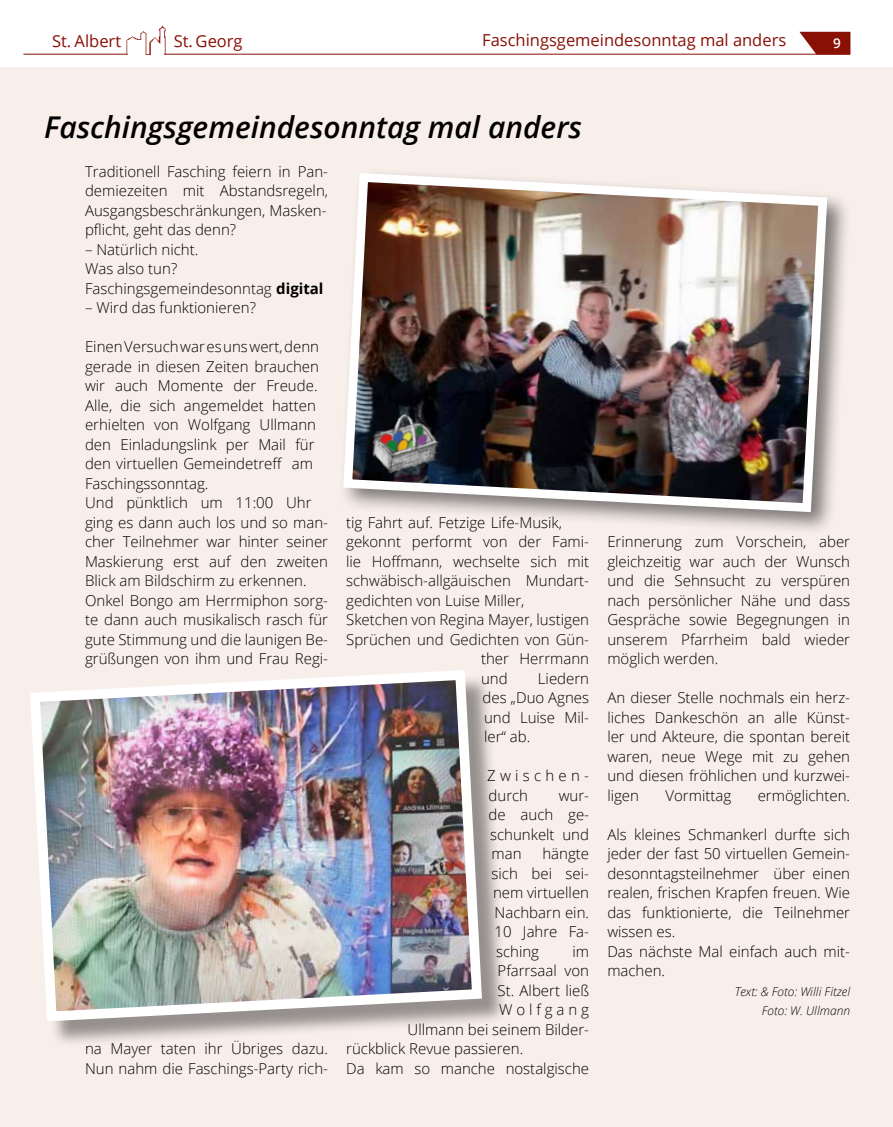
<style>
.page{position:relative;width:893px;height:1127px;background:#fff}
.page>*{position:absolute;margin:0;border:0;box-sizing:border-box;transform-origin:0 0}
.t1{font:italic 600 30px "Open Sans";color:#000}
.t2{font:16.5px "Open Sans";color:#881005}
.t3{font:300 15px/19.5px "Open Sans";color:#000;text-align:justify}
.t4{font:300 15px/19.5px "Open Sans";letter-spacing:.285em;color:#000}
.t5{font:300 15px "Open Sans";letter-spacing:.26em;color:#000}
.t6{font:600 13.5px "Open Sans";color:#fff}
.t7{font:italic 300 12px/19.5px "Open Sans";color:#000;text-align:right}
.s1{font-weight:700}
</style>
<div class="page">
<svg style="left:798px;top:31px;width:53px;height:24px"></svg>
<img style="left:128px;top:25px;width:37px;height:30px">
<div style="left:126px;top:16px;width:41px;height:42px;border:1px solid #fff"></div>
<hr style="left:164px;top:54px;width:686px;height:1px;background:#881005">
<hr style="left:23px;top:54px;width:105px;height:1px;background:#881005">
<div style="left:0;top:67px;width:893px;height:1060px;background:#f8efeb"></div>
<div style="left:34px;top:674px;width:474px;height:373px;background:#000;opacity:.4"></div>
<img style="left:30px;top:670px;width:457px;height:356px">
<div style="left:338px;top:168px;width:514px;height:369px;background:#000;opacity:.5"></div>
<img style="left:339px;top:168px;width:493px;height:349px">
<img style="left:369px;top:409px;width:74px;height:69px">
<p class="t2" style="left:52px;top:29px;width:71px">St. Albert</p>
<p class="t2" style="left:174px;top:29px;width:70px">St. Georg</p>
<p class="t2" style="left:482px;top:29px;width:306px">Faschingsgemeindesonntag mal anders</p>
<p class="t6" style="left:833px;top:33px;width:9px">9</p>
<h1 class="t1" style="left:44px;top:106px;width:539px">Faschingsgemeindesonntag mal anders</h1>
<p class="t3" style="left:85px;top:161px;width:245px">Traditionell Fasching feiern in Pan&shy;demiezeiten mit Abstandsregeln, Ausgangsbeschränkungen, Masken&shy;pflicht, geht das denn?</p>
<p class="t3" style="left:85px;top:239px;width:240px;text-align:left">– Natürlich nicht.<br>Was also tun?<br>Faschingsgemeindesonntag <span class="s1">digital</span></p>
<p class="t3" style="left:85px;top:297px;width:172px">– Wird das funktionieren?</p>
<p class="t3" style="left:85px;top:336px;width:245px;text-align:left">Einen Versuch war es uns wert, denn gerade in diesen Zeiten brauchen wir auch Momente der Freude.<br>Alle, die sich angemeldet hatten erhielten von Wolfgang Ullmann den Einladungslink per Mail für den virtuellen Gemeindetreff am<br>Faschingssonntag.<br>Und pünktlich um 11:00 Uhr ging es dann auch los und so man&shy;cher Teilnehmer war hinter seiner<br>Maskierung erst auf den zweiten<br>Blick am Bildschirm zu erkennen.<br>Onkel Bongo am Herrmiphon sorg&shy;te dann auch musikalisch rasch für gute Stimmung und die launigen Be&shy;grüßungen von ihm und Frau Regi-</p>
<p class="t3" style="left:85px;top:1038px;width:245px">na Mayer taten ihr Übriges dazu.<br>Nun nahm die Faschings-Party rich-</p>
<p class="t3" style="left:346px;top:512px;width:217px">tig Fahrt auf. Fetzige Life-Musik,</p>
<p class="t3" style="left:346px;top:531px;width:244px">gekonnt performt von der Fami-</p>
<p class="t3" style="left:346px;top:551px;width:244px">lie Hoffmann, wechselte sich mit</p>
<p class="t3" style="left:346px;top:570px;width:244px">schwäbisch-allgäuischen Mundart-</p>
<p class="t3" style="left:346px;top:590px;width:180px">gedichten von Luise Miller,</p>
<p class="t3" style="left:346px;top:609px;width:244px">Sketchen von Regina Mayer, lustigen</p>
<p class="t3" style="left:346px;top:629px;width:244px">Sprüchen und Gedichten von Gün-</p>
<p class="t3" style="left:481px;top:648px;width:110px">ther Herrmann</p>
<p class="t3" style="left:481px;top:668px;width:28px">und</p>
<p class="t3" style="left:483px;top:668px;width:108px;text-indent:55px">Liedern des „Duo Agnes und Luise Mil&shy;ler“ ab.</p>
<p class="t4" style="left:487px;top:765px;width:103px">Zwischen&shy;durch</p>
<p class="t3" style="left:489px;top:785px;width:102px;text-indent:70px">wur&shy;de auch ge&shy;schunkelt und man</p>
<p class="t3" style="left:542px;top:843px;width:48px">hängte</p>
<p class="t3" style="left:492px;top:863px;width:99px">sich bei sei-</p>
<p class="t3" style="left:493px;top:882px;width:98px">nem virtuellen</p>
<p class="t3" style="left:495px;top:902px;width:96px">Nachbarn ein.</p>
<p class="t3" style="left:495px;top:921px;width:96px">10 Jahre Fa-</p>
<p class="t3" style="left:496px;top:941px;width:45px">sching</p>
<p class="t3" style="left:572px;top:941px;width:18px">im</p>
<p class="t3" style="left:498px;top:960px;width:93px">Pfarrsaal von</p>
<p class="t3" style="left:498px;top:980px;width:93px">St. Albert ließ</p>
<p class="t5" style="left:499px;top:999px;width:92px">Wolfgang</p>
<p class="t3" style="left:408px;top:1019px;width:183px">Ullmann bei seinem Bilder-</p>
<p class="t3" style="left:346px;top:1038px;width:179px">rückblick Revue passieren.</p>
<p class="t3" style="left:346px;top:1058px;width:244px">Da kam so manche nostalgische</p>
<p class="t3" style="left:607px;top:531px;width:244px">Erinnerung zum Vorschein, aber gleichzeitig war auch der Wunsch und die Sehnsucht zu verspüren nach persönlicher Nähe und dass Gespräche sowie Begegnungen in unserem Pfarrheim bald wieder möglich werden.</p>
<p class="t3" style="left:607px;top:687px;width:244px">An dieser Stelle nochmals ein herz&shy;liches Dankeschön an alle Künst&shy;ler und Akteure, die spontan bereit waren, neue Wege mit zu gehen und diesen fröhlichen und kurzwei&shy;ligen</p>
<p class="t3" style="left:665px;top:785px;width:67px">Vormittag</p>
<p class="t3" style="left:758px;top:785px;width:94px">ermöglichten.</p>
<p class="t3" style="left:607px;top:824px;width:244px;text-align:left">Als kleines Schmankerl durfte sich jeder der fast 50 virtuellen Gemein&shy;desonntagsteilnehmer über einen realen, frischen Krapfen freuen. Wie das funktionierte, die Teilnehmer wissen es.<br>Das nächste Mal einfach auch mit&shy;machen.</p>
<p class="t7" style="left:735px;top:981px;width:117px">Text: &amp; Foto: Willi Fitzel<br>Foto: W. Ullmann</p>
</div>
